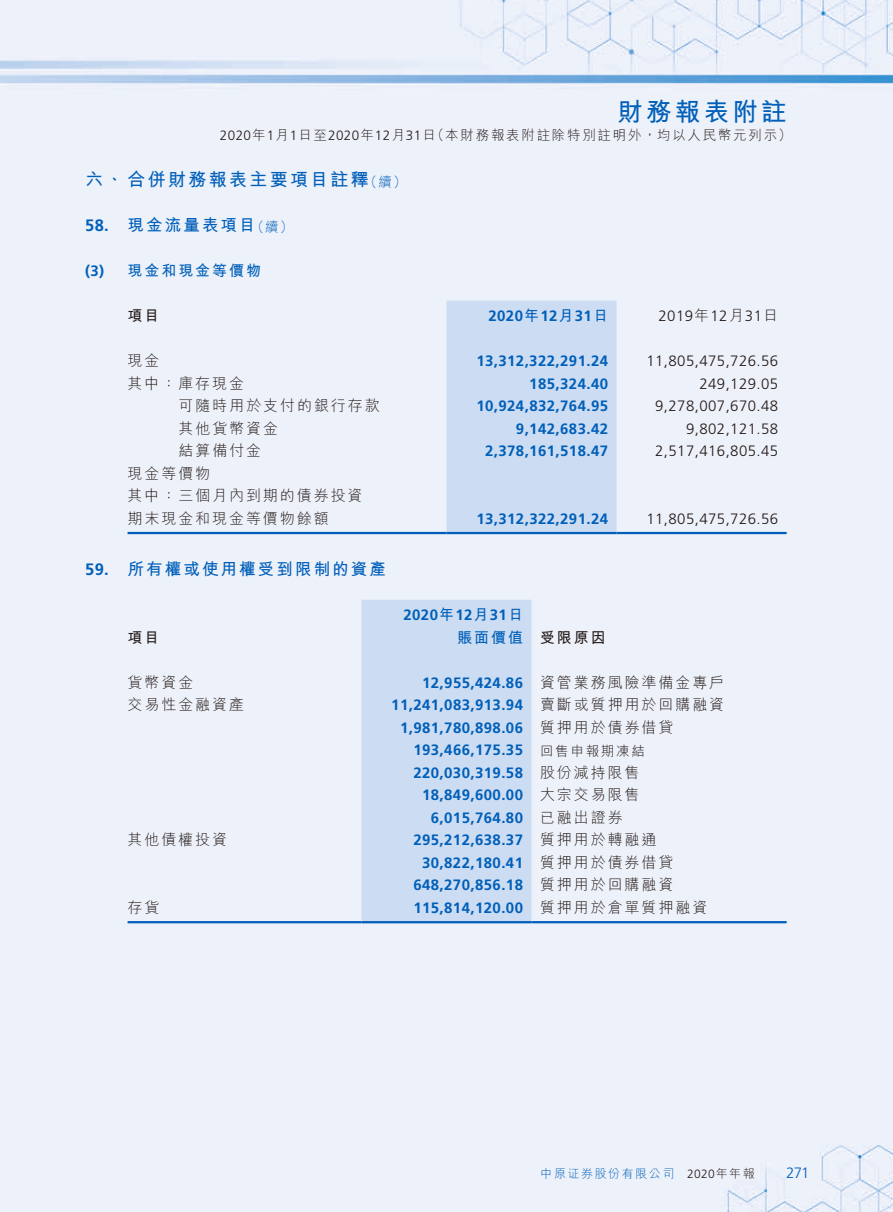
<style>
.page{position:relative;width:893px;height:1212px;background:#edf1fa}
.page>*{position:absolute;margin:0;border:0;box-sizing:border-box;transform-origin:0 0}
.t1{font:700 25.5px "M Hei HK";letter-spacing:.13em;color:#005fb9}
.t2{font:700 18px "M Hei HK";letter-spacing:.13em;color:#005fb9}
.t3{font:700 16.5px "M Hei HK";letter-spacing:.13em;color:#005fb9}
.t4{font:700 15px "Frutiger LT Std";letter-spacing:.03em;color:#005fb9}
.t5{font:300 15px "Frutiger LT Std";letter-spacing:.03em;color:#231916}
.t6{font:300 15px/22.5px "M Hei HK";letter-spacing:.13em;color:#231916}
.t7{font:700 15px "M Hei HK";letter-spacing:.13em;color:#005fb9}
.t8{font:700 15px "M Hei HK";color:#231916}
.t9{font:300 15px "Frutiger LT Std";color:#005fb9}
.t10{font:300 13.5px "M Hei HK";letter-spacing:.13em;color:#231916}
.t11{font:300 12px "M Hei HK";letter-spacing:.13em;color:#005fb9}
.s1{font-family:"Frutiger LT Std"}
.s2{font-weight:300;font-size:13.5px}
.s3{font-family:"M Hei HK"}
.s4{color:#231916}
.s5{font-family:"M Hei HK";font-weight:300;color:#231916}
.s6{font-family:"M Hei HK";font-weight:300;font-size:13.5px;color:#231916}
.s7{font-family:"M Hei HKS"}
.s8{font-family:"Frutiger LT Std";color:#231916}
</style>
<div class="page">
<div style="left:446px;top:301px;width:171px;height:231px;background:#ccdcf2"></div>
<hr style="left:128px;top:532px;width:318px;height:2px;background:#005fb9">
<hr style="left:446px;top:532px;width:171px;height:2px;background:#005fb9">
<hr style="left:617px;top:532px;width:170px;height:2px;background:#005fb9">
<div style="left:361px;top:600px;width:170px;height:321px;background:#ccdcf2"></div>
<hr style="left:128px;top:921px;width:233px;height:2px;background:#005fb9">
<hr style="left:361px;top:921px;width:170px;height:2px;background:#005fb9">
<hr style="left:531px;top:921px;width:256px;height:2px;background:#005fb9">
<h1 class="t1" style="left:617px;top:93px;width:171px">財務報表附註</h1>
<p class="t10" style="left:220px;top:128px;width:573px"><span class="s1">2020</span>年<span class="s1">1</span>月<span class="s1">1</span>日至<span class="s1">2020</span>年<span class="s1">12</span>月<span class="s1">31</span>日（本財務報表附註除特別註明外，均以人民幣元列示）</p>
<p class="t2" style="left:85px;top:166px;width:323px">六、 合併財務報表主要項目註釋<span class="s2">（續）</span></p>
<p class="t3" style="left:85px;top:213px;width:210px"><span class="s1">58.</span> 現金流量表項目<span class="s2">（續）</span></p>
<p class="t7" style="left:85px;top:260px;width:177px"><span class="s1">(3)</span> 現金和現金等價物</p>
<p class="t8" style="left:128px;top:305px;width:33px">項目</p>
<p class="t4" style="left:488px;top:307px;width:121px">2020<span class="s3">年</span>12<span class="s3">月</span>31<span class="s3">日</span></p>
<p class="t5" style="left:658px;top:307px;width:121px">2019<span class="s3">年</span>12<span class="s3">月</span>31<span class="s3">日</span></p>
<p class="t6" style="left:128px;top:349px;width:33px">現金</p>
<p class="t4" style="left:476px;top:352px;width:133px">13,312,322,291.24</p>
<p class="t5" style="left:646px;top:352px;width:133px">11,805,475,726.56</p>
<p class="t6" style="left:128px;top:372px;width:118px">其中：庫存現金</p>
<p class="t4" style="left:529px;top:375px;width:80px">185,324.40</p>
<p class="t5" style="left:699px;top:375px;width:80px">249,129.05</p>
<p class="t6" style="left:179px;top:394px;width:203px">可隨時用於支付的銀行存款</p>
<p class="t4" style="left:476px;top:397px;width:133px">10,924,832,764.95</p>
<p class="t5" style="left:655px;top:397px;width:125px">9,278,007,670.48</p>
<p class="t6" style="left:179px;top:417px;width:101px">其他貨幣資金</p>
<p class="t4" style="left:516px;top:420px;width:94px">9,142,683.42</p>
<p class="t5" style="left:686px;top:420px;width:94px">9,802,121.58</p>
<p class="t6" style="left:179px;top:439px;width:84px">結算備付金</p>
<p class="t4" style="left:485px;top:442px;width:125px">2,378,161,518.47</p>
<p class="t5" style="left:655px;top:442px;width:125px">2,517,416,805.45</p>
<p class="t6" style="left:128px;top:462px;width:236px">現金等價物<br>其中：三個月內到期的債券投資期末現金和現金等價物餘額</p>
<p class="t4" style="left:476px;top:510px;width:133px">13,312,322,291.24</p>
<p class="t5" style="left:646px;top:510px;width:133px">11,805,475,726.56</p>
<p class="t3" style="left:85px;top:557px;width:302px"><span class="s1">59.</span> 所有權或使用權受到限制的資產</p>
<p class="t8" style="left:128px;top:626px;width:33px">項目</p>
<p class="t4" style="left:403px;top:606px;width:121px">2020<span class="s3">年</span>12<span class="s3">月</span>31<span class="s3">日</span></p>
<p class="t7" style="left:457px;top:626px;width:150px">賬面價值 <span class="s4">受限原因</span></p>
<p class="t6" style="left:128px;top:671px;width:67px">貨幣資金</p>
<p class="t4" style="left:422px;top:674px;width:304px">12,955,424.86 <span class="s5">資管業務風險準備金專戶</span></p>
<p class="t6" style="left:128px;top:693px;width:118px">交易性金融資產</p>
<p class="t4" style="left:391px;top:696px;width:334px">11,241,083,913.94 <span class="s5">賣斷或質押用於回購融資</span></p>
<p class="t4" style="left:400px;top:719px;width:275px">1,981,780,898.06 <span class="s5">質押用於債券借貸</span></p>
<p class="t4" style="left:413px;top:741px;width:233px">193,466,175.35 <span class="s6">回售申報期凍結</span></p>
<p class="t4" style="left:413px;top:764px;width:228px">220,030,319.58 <span class="s5">股份減持限售</span></p>
<p class="t4" style="left:422px;top:786px;width:219px">18,849,600.00 <span class="s5">大宗交易限售</span></p>
<p class="t4" style="left:431px;top:809px;width:193px">6,015,764.80 <span class="s5">已融出證券</span></p>
<p class="t6" style="left:128px;top:828px;width:101px">其他債權投資</p>
<p class="t4" style="left:413px;top:831px;width:245px">295,212,638.37 <span class="s5">質押用於轉融通</span></p>
<p class="t4" style="left:422px;top:854px;width:253px">30,822,180.41 <span class="s5">質押用於債券借貸</span></p>
<p class="t4" style="left:413px;top:876px;width:262px">648,270,856.18 <span class="s5">質押用於回購融資</span></p>
<p class="t6" style="left:128px;top:896px;width:33px">存貨</p>
<p class="t4" style="left:413px;top:899px;width:295px">115,814,120.00 <span class="s5">質押用於倉單質押融資</span></p>
<p class="t11" style="left:541px;top:1167px;width:216px"><span class="s7">中原證券</span>股份有限公司 <span class="s8">2020</span><span class="s4">年年報</span></p>
<p class="t9" style="left:786px;top:1164px;width:25px">271</p>
</div>
